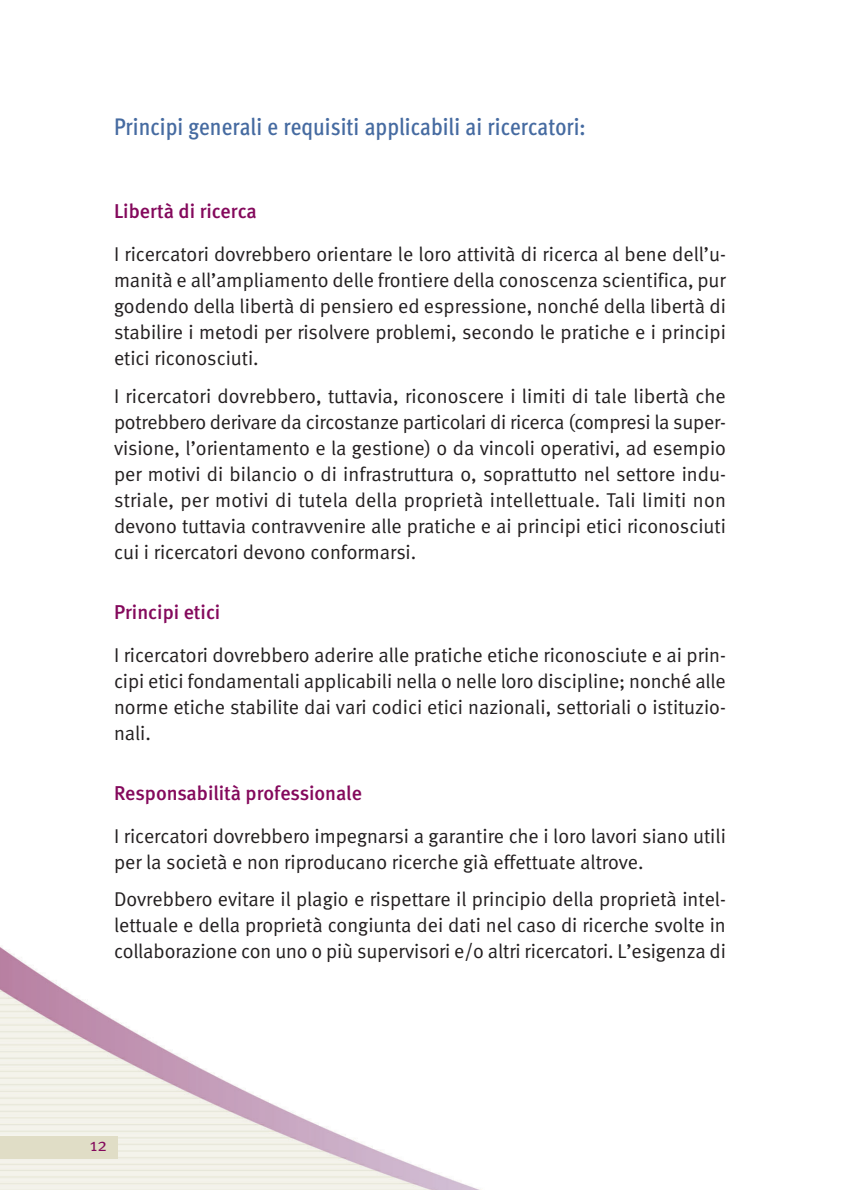
<style>
.page{position:relative;width:841px;height:1190px;background:#fff}
.page>*{position:absolute;margin:0;border:0;box-sizing:border-box;transform-origin:0 0}
.t1{font:500 24px "Meta Cond";color:#466ba1}
.t2{font:20px/26px "Meta Normal";color:#231f20;text-align:justify}
.t3{font:500 20px "Meta";color:#84095c}
.t4{font:18px "Meta Normal";color:#84095c}
</style>
<div class="page">
<svg style="left:0;top:947px;width:480px;height:243px"></svg>
<p class="t1" style="left:114px;top:118px;width:473px">Principi generali e requisiti applicabili ai ricercatori:</p>
<p class="t3" style="left:114px;top:203px;width:144px">Libertà di ricerca</p>
<p class="t2" style="left:114px;top:243px;width:613px">I ricercatori dovrebbero orientare le loro attività di ricerca al bene dell’u&shy;manità e all’ampliamento delle frontiere della conoscenza scientifica, pur godendo della libertà di pensiero ed espressione, nonché della libertà di stabilire i metodi per risolvere problemi, secondo le pratiche e i principi etici riconosciuti.</p>
<p class="t2" style="left:114px;top:384px;width:613px">I ricercatori dovrebbero, tuttavia, riconoscere i limiti di tale libertà che potrebbero derivare da circostanze particolari di ricerca (compresi la super&shy;visione, l’orientamento e la gestione) o da vincoli operativi, ad esempio per motivi di bilancio o di infrastruttura o, soprattutto nel settore indu&shy;striale, per motivi di tutela della proprietà intellettuale. Tali limiti non devono tuttavia contravvenire alle pratiche e ai principi etici riconosciuti cui i ricercatori devono conformarsi.</p>
<p class="t3" style="left:114px;top:603px;width:108px">Principi etici</p>
<p class="t2" style="left:114px;top:643px;width:613px">I ricercatori dovrebbero aderire alle pratiche etiche riconosciute e ai prin&shy;cipi etici fondamentali applicabili nella o nelle loro discipline; nonché alle norme etiche stabilite dai vari codici etici nazionali, settoriali o istituzio&shy;nali.</p>
<p class="t3" style="left:114px;top:784px;width:249px">Responsabilità professionale</p>
<p class="t2" style="left:114px;top:824px;width:613px">I ricercatori dovrebbero impegnarsi a garantire che i loro lavori siano utili per la società e non riproducano ricerche già effettuate altrove.</p>
<p class="t2" style="left:114px;top:887px;width:613px">Dovrebbero evitare il plagio e rispettare il principio della proprietà intel&shy;lettuale e della proprietà congiunta dei dati nel caso di ricerche svolte in collaborazione con uno o più supervisori e/o altri ricercatori. L’esigenza di</p>
<p class="t4" style="left:90px;top:1138px;width:19px">12</p>
</div>
